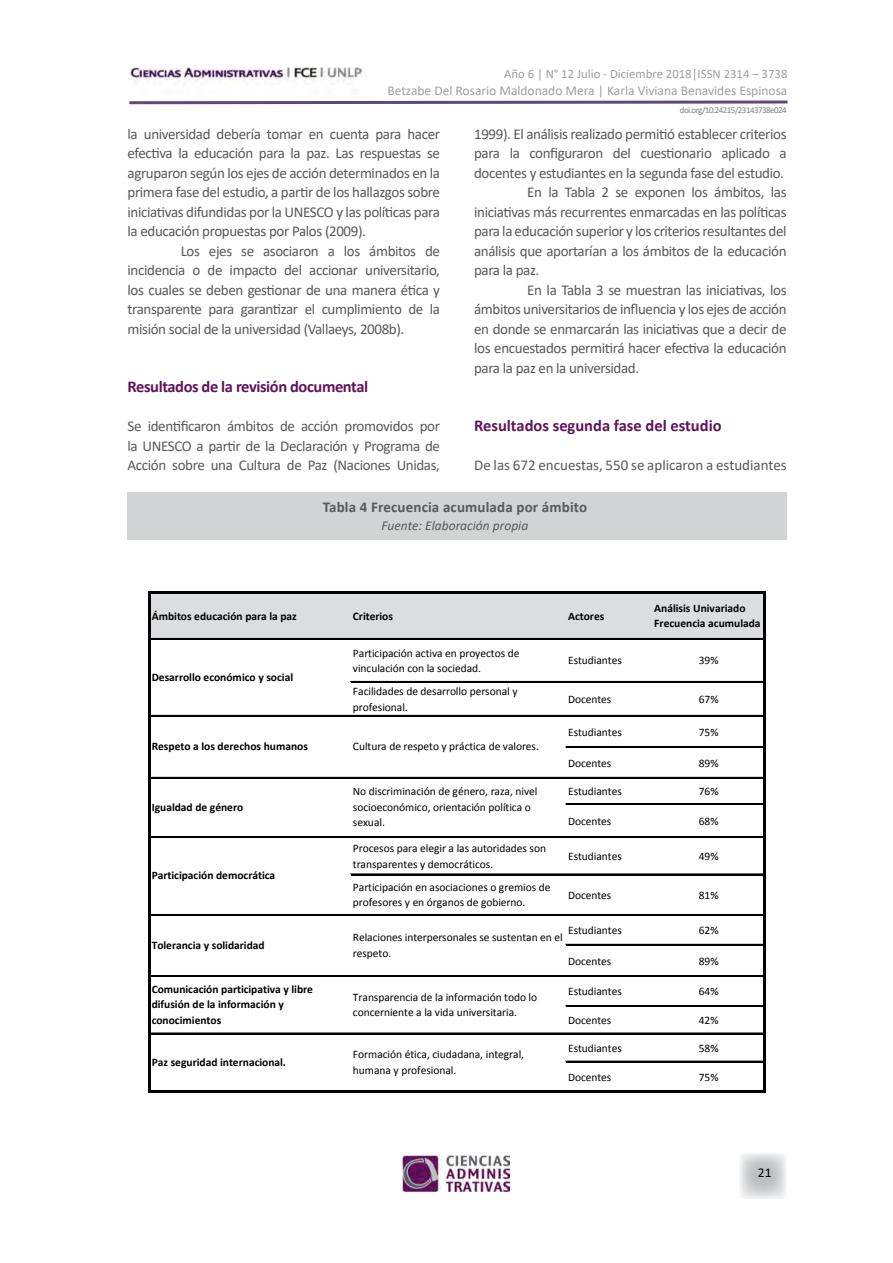
<style>
.page{position:relative;width:893px;height:1263px;background:#fff}
.page>*{position:absolute;margin:0;border:0;box-sizing:border-box;transform-origin:0 0}
.t1{font:700 16.5px "Calibri";letter-spacing:-.025em;color:#61135a}
.t2{font:700 16.5px "Calibri";color:#61135a}
.t3{font:15px/19.5px "Calibri";letter-spacing:-.025em;color:#58595b;text-align:justify}
.t4{font:15px "Calibri";color:#58595b}
.t5{font:700 15px "Calibri";letter-spacing:.01em;color:#58595b}
.t6{font:13.5px "Calibri";color:#9d9fa2}
.t7{font:italic 13.5px "Calibri";color:#58595b}
.t8{font:13.5px "Calibri";color:#000}
.t9{font:12.75px "Calibri";color:#9d9fa2}
.t10{font:11.4px/15.5px "Calibri";letter-spacing:-.005em;color:#000}
.t11{font:700 11.4px/15.5px "Calibri";color:#000}
.t12{font:9px "Calibri";letter-spacing:-.06em;color:#808285}
</style>
<div class="page">
<svg style="left:740px;top:1153px;width:46px;height:46px;background:#d7d8d9"></svg>
<img style="left:402px;top:1155px;width:107px;height:37px">
<img style="left:129px;top:67px;width:234px;height:18px">
<svg style="left:129px;top:100px;width:659px;height:5px"></svg>
<div style="left:150px;top:593px;width:615px;height:46px;background:#dcddde"></div>
<hr style="left:148px;top:591px;width:3px;height:502px;background:#000">
<hr style="left:763px;top:594px;width:3px;height:499px;background:#000">
<hr style="left:151px;top:591px;width:615px;height:3px;background:#000">
<hr style="left:151px;top:638px;width:612px;height:2px;background:#000">
<hr style="left:351px;top:681px;width:412px;height:2px;background:#000">
<hr style="left:151px;top:715px;width:612px;height:2px;background:#000">
<hr style="left:566px;top:747px;width:197px;height:1px;background:#000">
<hr style="left:151px;top:777px;width:612px;height:2px;background:#000">
<hr style="left:566px;top:803px;width:197px;height:1px;background:#000">
<hr style="left:566px;top:804px;width:197px;height:1px;background:#000">
<hr style="left:151px;top:836px;width:612px;height:1px;background:#000">
<hr style="left:151px;top:837px;width:612px;height:1px;background:#000">
<hr style="left:351px;top:874px;width:412px;height:1px;background:#000">
<hr style="left:151px;top:914px;width:612px;height:2px;background:#000">
<hr style="left:566px;top:944px;width:197px;height:1px;background:#000">
<hr style="left:151px;top:975px;width:612px;height:1px;background:#000">
<hr style="left:151px;top:976px;width:612px;height:1px;background:#000">
<hr style="left:566px;top:1005px;width:197px;height:2px;background:#000">
<hr style="left:151px;top:1033px;width:612px;height:1px;background:#000">
<hr style="left:566px;top:1061px;width:197px;height:1px;background:#000">
<hr style="left:151px;top:1090px;width:615px;height:3px;background:#000">
<div style="left:128px;top:492px;width:659px;height:47px;background:#d1d3d4"></div>
<p class="t9" style="left:504px;top:65px;width:285px">Año 6 | N° 12 Julio - Diciembre 2018|ISSN 2314 – 3738</p>
<p class="t6" style="left:387px;top:81px;width:401px">Betzabe Del Rosario Maldonado Mera | Karla Viviana Benavides Espinosa</p>
<p class="t12" style="left:680px;top:104px;width:108px">doi.org/10.24215/23143738e024</p>
<p class="t3" style="left:474px;top:124px;width:314px">1999). El análisis realizado permitió establecer criterios</p>
<p class="t3" style="left:474px;top:143px;width:314px">para la configuraron del cuestionario aplicado a</p>
<p class="t3" style="left:474px;top:163px;width:311px">docentes y estudiantes en la segunda fase del estudio.</p>
<p class="t3" style="left:527px;top:182px;width:261px">En la Tabla 2 se exponen los ámbitos, las</p>
<p class="t3" style="left:474px;top:202px;width:314px">iniciativas más recurrentes enmarcadas en las políticas</p>
<p class="t3" style="left:474px;top:221px;width:314px">para la educación superior y los criterios resultantes del</p>
<p class="t3" style="left:474px;top:241px;width:314px">análisis que aportarían a los ámbitos de la educación</p>
<p class="t3" style="left:474px;top:260px;width:67px">para la paz.</p>
<p class="t3" style="left:527px;top:280px;width:261px">En la Tabla 3 se muestran las iniciativas, los</p>
<p class="t3" style="left:474px;top:299px;width:314px">ámbitos universitarios de influencia y los ejes de acción</p>
<p class="t3" style="left:474px;top:319px;width:314px">en donde se enmarcarán las iniciativas que a decir de</p>
<p class="t3" style="left:474px;top:338px;width:314px">los encuestados permitirá hacer efectiva la educación</p>
<p class="t3" style="left:474px;top:358px;width:167px">para la paz en la universidad.</p>
<p class="t3" style="left:128px;top:124px;width:314px">la universidad debería tomar en cuenta para hacer efectiva la educación para la paz. Las respuestas se agruparon según los ejes de acción determinados en la primera fase del estudio, a partir de los hallazgos sobre iniciativas difundidas por la UNESCO y las políticas para la educación propuestas por Palos (2009).</p>
<p class="t3" style="left:128px;top:241px;width:314px;text-indent:53px">Los ejes se asociaron a los ámbitos de incidencia o de impacto del accionar universitario, los cuales se deben gestionar de una manera ética y transparente para garantizar el cumplimiento de la misión social de la universidad (Vallaeys, 2008b).</p>
<p class="t1" style="left:128px;top:375px;width:242px">Resultados de la revisión documental</p>
<p class="t3" style="left:128px;top:416px;width:314px">Se identificaron ámbitos de acción promovidos por la UNESCO a partir de la Declaración y Programa de Acción sobre una Cultura de Paz (Naciones Unidas,</p>
<p class="t2" style="left:474px;top:414px;width:249px">Resultados segunda fase del estudio</p>
<p class="t4" style="left:474px;top:455px;width:314px">De las 672 encuestas, 550 se aplicaron a estudiantes</p>
<p class="t5" style="left:323px;top:496px;width:266px">Tabla 4 Frecuencia acumulada por ámbito</p>
<p class="t7" style="left:381px;top:516px;width:148px">Fuente: Elaboración propia</p>
<p class="t11" style="left:152px;top:608px;width:147px">Ámbitos educación para la paz</p>
<p class="t11" style="left:353px;top:608px;width:42px">Criterios</p>
<p class="t11" style="left:568px;top:608px;width:38px">Actores</p>
<p class="t11" style="left:654px;top:600px;width:108px">Análisis Univariado<br>Frecuencia acumulada</p>
<p class="t10" style="left:353px;top:645px;width:168px">Participación activa en proyectos de vinculación con la sociedad.</p>
<p class="t10" style="left:568px;top:653px;width:55px">Estudiantes</p>
<p class="t10" style="left:699px;top:653px;width:21px">39%</p>
<p class="t10" style="left:353px;top:684px;width:166px">Facilidades de desarrollo personal y profesional.</p>
<p class="t10" style="left:568px;top:691px;width:45px">Docentes</p>
<p class="t10" style="left:699px;top:691px;width:21px">67%</p>
<p class="t10" style="left:568px;top:724px;width:55px">Estudiantes</p>
<p class="t10" style="left:699px;top:724px;width:21px">75%</p>
<p class="t10" style="left:568px;top:755px;width:45px">Docentes</p>
<p class="t10" style="left:699px;top:755px;width:21px">89%</p>
<p class="t10" style="left:568px;top:784px;width:55px">Estudiantes</p>
<p class="t10" style="left:699px;top:784px;width:21px">76%</p>
<p class="t10" style="left:568px;top:813px;width:45px">Docentes</p>
<p class="t10" style="left:699px;top:813px;width:21px">68%</p>
<p class="t10" style="left:353px;top:841px;width:195px">Procesos para elegir a las autoridades son transparentes y democráticos.</p>
<p class="t10" style="left:568px;top:848px;width:55px">Estudiantes</p>
<p class="t10" style="left:699px;top:848px;width:21px">49%</p>
<p class="t10" style="left:353px;top:879px;width:199px">Participación en asociaciones o gremios de profesores y en órganos de gobierno.</p>
<p class="t10" style="left:568px;top:887px;width:45px">Docentes</p>
<p class="t10" style="left:699px;top:887px;width:21px">81%</p>
<p class="t10" style="left:568px;top:922px;width:55px">Estudiantes</p>
<p class="t10" style="left:699px;top:922px;width:21px">62%</p>
<p class="t10" style="left:568px;top:953px;width:45px">Docentes</p>
<p class="t10" style="left:699px;top:953px;width:21px">89%</p>
<p class="t10" style="left:568px;top:984px;width:55px">Estudiantes</p>
<p class="t10" style="left:699px;top:984px;width:21px">64%</p>
<p class="t10" style="left:568px;top:1012px;width:45px">Docentes</p>
<p class="t10" style="left:699px;top:1012px;width:21px">42%</p>
<p class="t10" style="left:568px;top:1040px;width:55px">Estudiantes</p>
<p class="t10" style="left:699px;top:1040px;width:21px">58%</p>
<p class="t10" style="left:568px;top:1069px;width:45px">Docentes</p>
<p class="t10" style="left:699px;top:1069px;width:21px">75%</p>
<p class="t11" style="left:152px;top:669px;width:143px">Desarrollo económico y social</p>
<p class="t11" style="left:152px;top:739px;width:158px">Respeto a los derechos humanos</p>
<p class="t10" style="left:353px;top:739px;width:188px">Cultura de respeto y práctica de valores.</p>
<p class="t10" style="left:353px;top:784px;width:186px">No discriminación de género, raza, nivel socioeconómico, orientación política o sexual.</p>
<p class="t11" style="left:152px;top:799px;width:93px">Igualdad de género</p>
<p class="t11" style="left:152px;top:868px;width:125px">Participación democrática</p>
<p class="t11" style="left:152px;top:937px;width:114px">Tolerancia y solidaridad</p>
<p class="t10" style="left:353px;top:930px;width:211px">Relaciones interpersonales se sustentan en el respeto.</p>
<p class="t11" style="left:152px;top:981px;width:163px">Comunicación participativa y libre difusión de la información y conocimientos</p>
<p class="t10" style="left:353px;top:989px;width:186px">Transparencia de la información todo lo concerniente a la vida universitaria.</p>
<p class="t11" style="left:152px;top:1054px;width:136px">Paz seguridad internacional.</p>
<p class="t10" style="left:353px;top:1047px;width:173px">Formación ética, ciudadana, integral, humana y profesional.</p>
<p class="t8" style="left:758px;top:1163px;width:15px">21</p>
</div>
